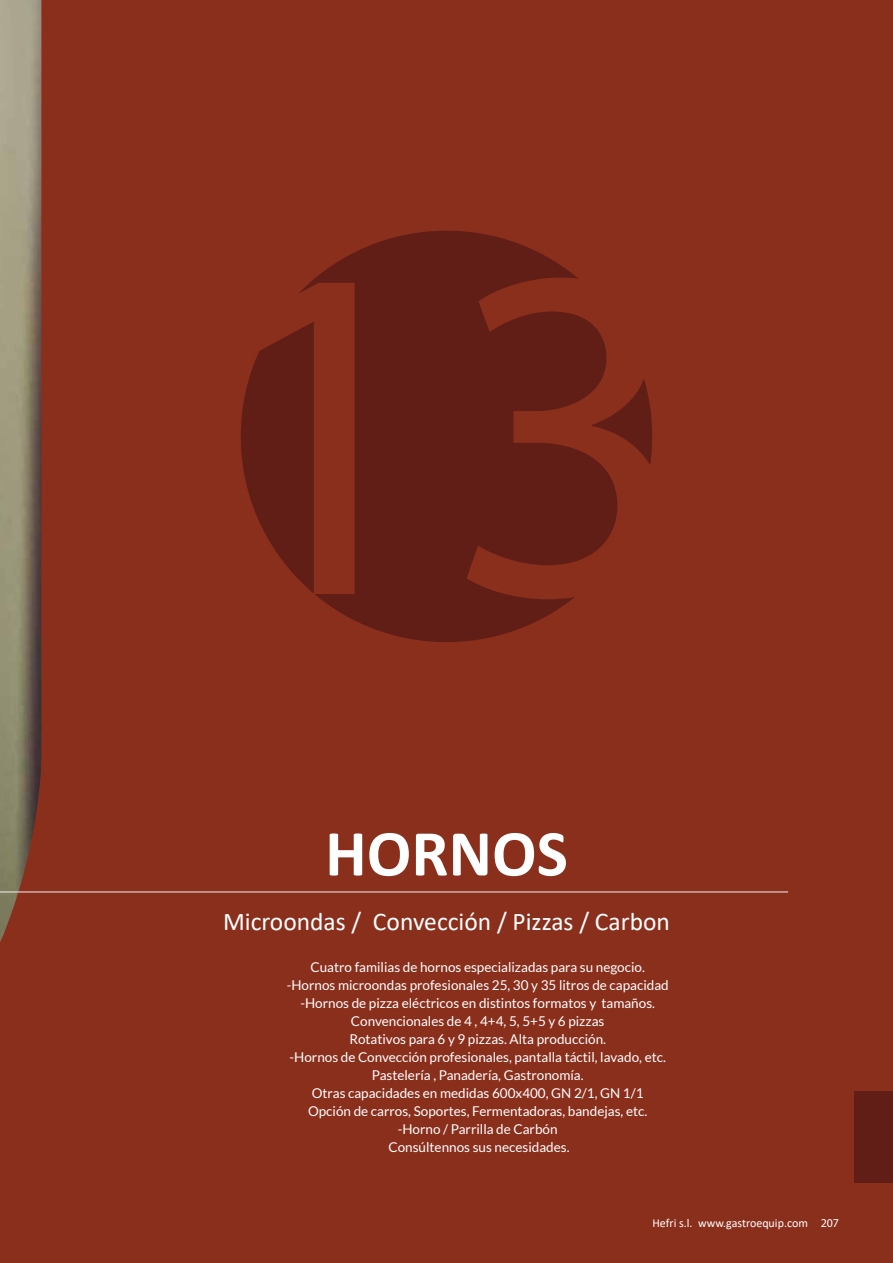
<style>
.page{position:relative;width:893px;height:1263px;background:#8b2f1d}
.page>*{position:absolute;margin:0;border:0;box-sizing:border-box;transform-origin:0 0}
.t1{font:478.8px "Myriad Pro";color:#8b2f1d}
.t2{font:700 66px "Calibri";color:#fff}
.t3{font:25.5px "Calibri";color:#fff}
.t4{font:13.5px/18px "Lato";color:#fff;text-align:center}
.t5{font:12px "Calibri";color:#fff}
.s1{font-family:"Myriad Pro"}
</style>
<div class="page">
<img style="left:0;top:0;width:41px;height:729px">
<svg style="left:0;top:729px;width:43px;height:213px"></svg>
<hr style="left:0;top:891px;width:788px;height:1px;background:#f0f0f0">
<div style="left:241px;top:231px;width:411px;height:411px;background:#611e16;border-radius:50%"></div>
<div style="left:855px;top:1091px;width:38px;height:92px;background:#611e16"></div>
<h1 class="t1" style="left:201px;top:138px;width:493px">13</h1>
<h2 class="t2" style="left:325px;top:807px;width:244px">HORNOS</h2>
<h3 class="t3" style="left:223px;top:904px;width:448px">Microondas / Convección / Pizzas / Carbon</h3>
<p class="t4" style="left:287px;top:958px;width:384px">Cuatro familias de hornos especializadas para su negocio. -Hornos microondas profesionales 25, 30 y 35 litros de capacidad -Hornos de pizza eléctricos en distintos formatos y tamaños.<br>Convencionales de 4 , 4+4, 5, 5+5 y 6 pizzas<br>Rotativos para 6 y 9 pizzas. Alta producción.<br>-Hornos de Convección profesionales, pantalla táctil, lavado, etc.<br>Pastelería , Panadería, Gastronomía.<br>Otras capacidades en medidas 600x400, GN 2/1, GN 1/1<br>Opción de carros, Soportes, Fermentadoras, bandejas, etc. -Horno / Parrilla de Carbón<br>Consúltennos sus necesidades.</p>
<p class="t5" style="left:652px;top:1215px;width:188px">Hefri s.l. www.gastroequip.com <span class="s1">207</span></p>
</div>
